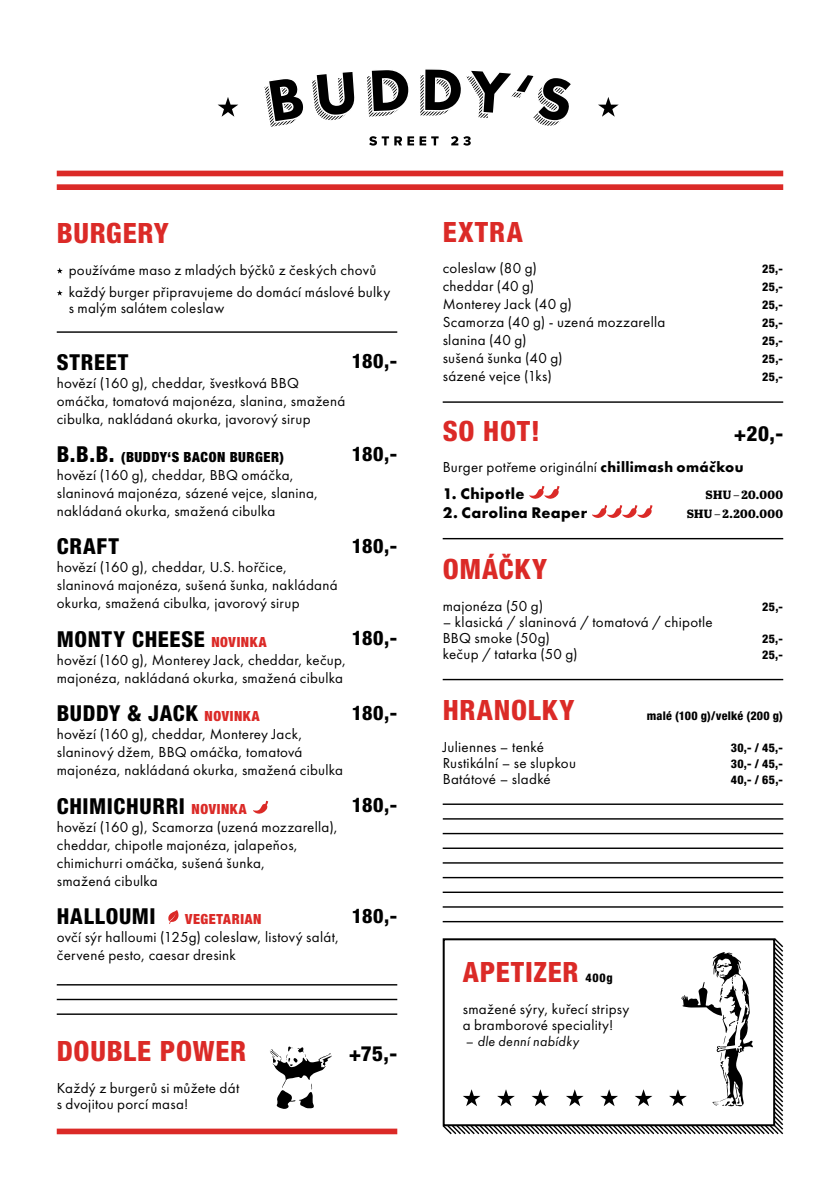
<style>
.page{position:relative;width:840px;height:1191px;background:#fff}
.page>*{position:absolute;margin:0;border:0;box-sizing:border-box;transform-origin:0 0}
.t1{font:800 condensed 28px "Helvetica Neue LT Pro";letter-spacing:.025em;color:#db2a27}
.t2{font:800 condensed 22px "Helvetica Neue LT Pro";letter-spacing:.03em;color:#000}
.t3{font:800 condensed 21px "Helvetica Neue LT Pro";color:#000}
.t4{font:800 condensed 20px "Helvetica Neue LT Pro";letter-spacing:.015em;color:#000}
.t5{font:700 16px "Futura PT";letter-spacing:.02em;color:#000}
.t6{font:15px/18px "Futura PT";letter-spacing:.02em;color:#000}
.t7{font:900 condensed 14px "Helvetica Neue LT Pro";letter-spacing:.04em;color:#000}
.t8{font:italic 14px "Futura PT";letter-spacing:.02em;color:#000}
.t9{font:900 condensed 14px "Helvetica Neue LT Pro";letter-spacing:.05em;color:#db2a27}
.t10{font:800 condensed 12px "Helvetica Neue LT Pro";letter-spacing:.03em;color:#000}
.t11{font:800 12px "Abril Text";letter-spacing:.035em;color:#000}
.s1{font-weight:800;font-size:22px}
.s2{font-weight:700}
.s3{font-weight:900;font-size:14px;color:#db2a27}
.s4{font-style:normal}
</style>
<div class="page">
<div style="left:57px;top:171px;width:725px;height:5px;background:#db2a27"></div>
<div style="left:57px;top:184px;width:725px;height:6px;background:#db2a27"></div>
<div style="left:57px;top:1128px;width:340px;height:6px;background:#db2a27"></div>
<svg style="left:57px;top:268px;width:6px;height:6px"></svg>
<svg style="left:57px;top:290px;width:6px;height:6px"></svg>
<hr style="left:57px;top:331px;width:340px;height:2px;background:#000">
<hr style="left:442px;top:401px;width:340px;height:2px;background:#000">
<hr style="left:442px;top:538px;width:340px;height:1px;background:#000">
<hr style="left:442px;top:679px;width:340px;height:1px;background:#000">
<svg style="left:253px;top:801px;width:15px;height:13px"></svg>
<svg style="left:168px;top:910px;width:11px;height:14px"></svg>
<svg style="left:529px;top:486px;width:30px;height:13px"></svg>
<svg style="left:592px;top:505px;width:60px;height:13px"></svg>
<svg style="left:264px;top:69px;width:307px;height:58px"></svg>
<svg style="left:369px;top:136px;width:69px;height:10px"></svg>
<svg style="left:451px;top:136px;width:19px;height:10px"></svg>
<svg style="left:217px;top:97px;width:21px;height:20px"></svg>
<svg style="left:598px;top:97px;width:20px;height:20px"></svg>
<svg style="left:270px;top:1046px;width:61px;height:63px"></svg>
<hr style="left:57px;top:984px;width:340px;height:1px;background:#000">
<hr style="left:442px;top:833px;width:340px;height:1px;background:#000">
<hr style="left:57px;top:998px;width:340px;height:2px;background:#000">
<hr style="left:442px;top:847px;width:340px;height:2px;background:#000">
<hr style="left:57px;top:1013px;width:340px;height:2px;background:#000">
<hr style="left:442px;top:862px;width:340px;height:1px;background:#000">
<hr style="left:442px;top:877px;width:340px;height:1px;background:#000">
<hr style="left:442px;top:891px;width:340px;height:2px;background:#000">
<hr style="left:442px;top:906px;width:340px;height:1px;background:#000">
<hr style="left:442px;top:921px;width:340px;height:1px;background:#000">
<hr style="left:442px;top:818px;width:340px;height:1px;background:#000">
<svg style="left:442px;top:938px;width:342px;height:197px"></svg>
<hr style="left:442px;top:803px;width:340px;height:2px;background:#000">
<h1 class="t1" style="left:57px;top:216px;width:113px">BURGERY</h1>
<h1 class="t1" style="left:442px;top:215px;width:82px">EXTRA</h1>
<p class="t6" style="left:69px;top:258px;width:323px;line-height:22px">používáme maso z mladých býčků z českých chovů každý burger připravujeme do domácí máslové bulky</p>
<p class="t6" style="left:69px;top:298px;width:157px">s malým salátem coleslaw</p>
<p class="t6" style="left:442px;top:259px;width:96px">coleslaw (80 g)</p>
<p class="t10" style="left:761px;top:262px;width:22px">25,-</p>
<p class="t6" style="left:442px;top:277px;width:93px">cheddar (40 g)</p>
<p class="t10" style="left:761px;top:280px;width:22px">25,-</p>
<p class="t6" style="left:442px;top:295px;width:131px">Monterey Jack (40 g)</p>
<p class="t10" style="left:761px;top:298px;width:22px">25,-</p>
<p class="t6" style="left:442px;top:313px;width:224px">Scamorza (40 g) - uzená mozzarella</p>
<p class="t10" style="left:761px;top:316px;width:22px">25,-</p>
<p class="t6" style="left:442px;top:331px;width:85px">slanina (40 g)</p>
<p class="t10" style="left:761px;top:334px;width:22px">25,-</p>
<p class="t6" style="left:442px;top:349px;width:121px">sušená šunka (40 g)</p>
<p class="t10" style="left:761px;top:352px;width:22px">25,-</p>
<p class="t6" style="left:442px;top:367px;width:110px">sázené vejce (1ks)</p>
<p class="t10" style="left:761px;top:370px;width:22px">25,-</p>
<h2 class="t2" style="left:57px;top:348px;width:73px">STREET</h2>
<p class="t6" style="left:57px;top:373px;width:290px">hovězí (160 g), cheddar, švestková BBQ omáčka, tomatová majonéza, slanina, smažená cibulka, nakládaná okurka, javorový sirup</p>
<h3 class="t4" style="left:352px;top:349px;width:47px">180,-</h3>
<h1 class="t1" style="left:442px;top:413px;width:99px">SO HOT!</h1>
<h3 class="t3" style="left:733px;top:420px;width:51px">+20,-</h3>
<p class="t7" style="left:57px;top:448px;width:228px"><span class="s1">B.B.B.</span> (BUDDY‘S BACON BURGER)</p>
<p class="t6" style="left:57px;top:466px;width:263px">hovězí (160 g), cheddar, BBQ omáčka, slaninová majonéza, sázené vejce, slanina, nakládaná okurka, smažená cibulka</p>
<h3 class="t4" style="left:352px;top:441px;width:47px">180,-</h3>
<p class="t6" style="left:442px;top:457px;width:302px">Burger potřeme originální <span class="s2">chillimash omáčkou</span></p>
<p class="t5" style="left:442px;top:483px;width:83px">1. Chipotle</p>
<p class="t11" style="left:705px;top:485px;width:79px">SHU – 20.000</p>
<p class="t5" style="left:442px;top:502px;width:146px">2. Carolina Reaper</p>
<p class="t11" style="left:686px;top:505px;width:98px">SHU – 2.200.000</p>
<h2 class="t2" style="left:57px;top:533px;width:64px">CRAFT</h2>
<p class="t6" style="left:57px;top:558px;width:282px">hovězí (160 g), cheddar, U.S. hořčice, slaninová majonéza, sušená šunka, nakládaná okurka, smažená cibulka, javorový sirup</p>
<h2 class="t2" style="left:57px;top:625px;width:211px">MONTY CHEESE <span class="s3">NOVINKA</span></h2>
<p class="t6" style="left:57px;top:651px;width:291px">hovězí (160 g), Monterey Jack, cheddar, kečup, majonéza, nakládaná okurka, smažená cibulka</p>
<h2 class="t2" style="left:57px;top:700px;width:204px">BUDDY &amp; JACK <span class="s3">NOVINKA</span></h2>
<p class="t6" style="left:57px;top:725px;width:288px">hovězí (160 g), cheddar, Monterey Jack, slaninový džem, BBQ omáčka, tomatová majonéza, nakládaná okurka, smažená cibulka</p>
<h2 class="t2" style="left:57px;top:792px;width:191px">CHIMICHURRI <span class="s3">NOVINKA</span></h2>
<p class="t6" style="left:57px;top:817px;width:282px">hovězí (160 g), Scamorza (uzená mozzarella), cheddar, chipotle majonéza, jalapeňos, chimichurri omáčka, sušená šunka,<br>smažená cibulka</p>
<h3 class="t4" style="left:352px;top:533px;width:47px">180,-</h3>
<h3 class="t4" style="left:352px;top:626px;width:47px">180,-</h3>
<h3 class="t4" style="left:352px;top:700px;width:47px">180,-</h3>
<h3 class="t4" style="left:352px;top:792px;width:47px">180,-</h3>
<h2 class="t2" style="left:57px;top:902px;width:100px">HALLOUMI</h2>
<p class="t9" style="left:185px;top:910px;width:78px">VEGETARIAN</p>
<p class="t6" style="left:57px;top:928px;width:284px">ovčí sýr halloumi (125g) coleslaw, listový salát, červené pesto, caesar dresink</p>
<h3 class="t4" style="left:352px;top:903px;width:47px">180,-</h3>
<h1 class="t1" style="left:57px;top:1034px;width:191px">DOUBLE POWER</h1>
<h3 class="t3" style="left:348px;top:1041px;width:50px">+75,-</h3>
<p class="t6" style="left:57px;top:1079px;width:184px;line-height:16px">Každý z burgerů si můžete dát s dvojitou porcí masa!</p>
<h1 class="t1" style="left:442px;top:552px;width:106px">OMÁČKY</h1>
<p class="t6" style="left:442px;top:597px;width:102px">majonéza (50 g)</p>
<p class="t10" style="left:761px;top:599px;width:22px">25,-</p>
<p class="t6" style="left:442px;top:614px;width:271px;line-height:16px">– klasická / slaninová / tomatová / chipotle<br>BBQ smoke (50g)</p>
<p class="t10" style="left:761px;top:631px;width:22px">25,-</p>
<p class="t6" style="left:442px;top:645px;width:136px">kečup / tatarka (50 g)</p>
<p class="t10" style="left:761px;top:647px;width:22px">25,-</p>
<h1 class="t1" style="left:442px;top:693px;width:133px">HRANOLKY</h1>
<p class="t10" style="left:646px;top:708px;width:138px">malé (100 g)/velké (200 g)</p>
<p class="t6" style="left:442px;top:737px;width:103px">Juliennes – tenké</p>
<p class="t10" style="left:730px;top:740px;width:54px">30,- / 45,-</p>
<p class="t6" style="left:442px;top:753px;width:135px">Rustikální – se slupkou</p>
<p class="t10" style="left:730px;top:756px;width:54px">30,- / 45,-</p>
<p class="t6" style="left:442px;top:769px;width:110px">Batátové – sladké</p>
<p class="t10" style="left:730px;top:772px;width:54px">40,- / 65,-</p>
<h1 class="t1" style="left:462px;top:955px;width:117px">APETIZER</h1>
<p class="t10" style="left:585px;top:970px;width:28px">400g</p>
<p class="t6" style="left:462px;top:1000px;width:168px;line-height:16px">smažené sýry, kuřecí stripsy a bramborové speciality!</p>
<p class="t8" style="left:465px;top:1032px;width:114px"><span class="s4">–</span> dle denní nabídky</p>
</div>
